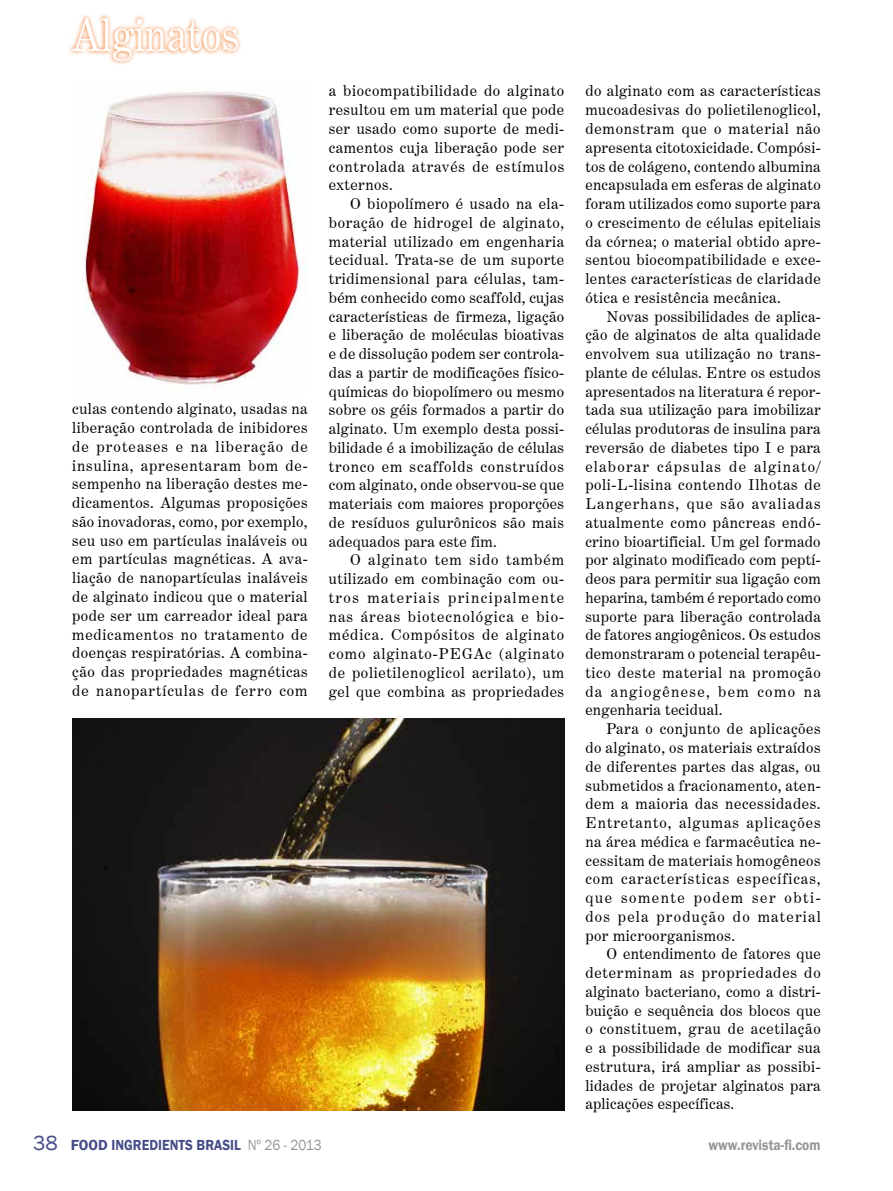
<style>
.page{position:relative;width:893px;height:1191px;background:#fff}
.page>*{position:absolute;margin:0;border:0;box-sizing:border-box;transform-origin:0 0}
.t1{font:45px "Century Expanded BT";color:#fff;scale:.9 1}
.t2{font:15px/18.8px "Century Expanded BT";letter-spacing:.035em;color:#000;text-align:justify}
.t3{font:600 15px "Franklin Gothic";color:#464d87}
.t4{font:600 15px "Franklin Gothic";color:#939598;scale:.9 1}
.s1{font-weight:400;font-size:21px}
.s2{font-weight:400;color:#939598}
</style>
<div class="page">
<svg style="left:69px;top:14px;width:172px;height:50px"></svg>
<img style="left:85px;top:91px;width:222px;height:294px">
<img style="left:72px;top:719px;width:492px;height:391px">
<h1 class="t1" style="left:72px;top:8px;width:187px">Alginatos</h1>
<p class="t2" style="left:72px;top:399px;width:237px">culas contendo alginato, usadas na liberação controlada de inibidores de proteases e na liberação de insulina, apresentaram bom de&shy;sempenho na liberação destes me&shy;dicamentos. Algumas proposições são inovadoras, como, por exemplo, seu uso em partículas inaláveis ou em partículas magnéticas. A ava&shy;liação de nanopartículas inaláveis de alginato indicou que o material pode ser um carreador ideal para medicamentos no tratamento de doenças respiratórias. A combina&shy;ção das propriedades magnéticas de nanopartículas de ferro com</p>
<p class="t2" style="left:329px;top:82px;width:237px">a biocompatibilidade do alginato resultou em um material que pode ser usado como suporte de medi&shy;camentos cuja liberação pode ser controlada através de estímulos externos.</p>
<p class="t2" style="left:329px;top:194px;width:237px;text-indent:21px">O biopolímero é usado na ela&shy;boração de hidrogel de alginato, material utilizado em engenharia tecidual. Trata-se de um suporte tridimensional para células, tam&shy;bém conhecido como scaffold, cujas características de firmeza, ligação e liberação de moléculas bioativas e de dissolução podem ser controla&shy;das a partir de modificações físico&shy;químicas do biopolímero ou mesmo sobre os géis formados a partir do alginato. Um exemplo desta possi&shy;bilidade é a imobilização de células tronco em scaffolds construídos com alginato, onde observou-se que materiais com maiores proporções de resíduos gulurônicos são mais adequados para este fim.</p>
<p class="t2" style="left:329px;top:550px;width:237px;text-indent:21px">O alginato tem sido também utilizado em combinação com ou&shy;tros materiais principalmente nas áreas biotecnológica e bio&shy;médica. Compósitos de alginato como alginato-PEGAc (alginato de polietilenoglicol acrilato), um gel que combina as propriedades</p>
<p class="t2" style="left:585px;top:82px;width:237px">do alginato com as características mucoadesivas do polietilenoglicol, demonstram que o material não apresenta citotoxicidade. Compósi&shy;tos de colágeno, contendo albumina encapsulada em esferas de alginato foram utilizados como suporte para o crescimento de células epiteliais da córnea; o material obtido apre&shy;sentou biocompatibilidade e exce&shy;lentes características de claridade ótica e resistência mecânica.</p>
<p class="t2" style="left:585px;top:307px;width:237px;text-indent:21px">Novas possibilidades de aplica&shy;ção de alginatos de alta qualidade envolvem sua utilização no trans&shy;plante de células. Entre os estudos apresentados na literatura é repor&shy;tada sua utilização para imobilizar células produtoras de insulina para reversão de diabetes tipo I e para elaborar cápsulas de alginato/ poli-L-lisina contendo Ilhotas de Langerhans, que são avaliadas atualmente como pâncreas endó&shy;crino bioartificial. Um gel formado por alginato modificado com peptí&shy;deos para permitir sua ligação com heparina, também é reportado como suporte para liberação controlada de fatores angiogênicos. Os estudos demonstraram o potencial terapêu&shy;tico deste material na promoção da angiogênese, bem como na engenharia tecidual.</p>
<p class="t2" style="left:585px;top:719px;width:237px;text-indent:21px">Para o conjunto de aplicações do alginato, os materiais extraídos de diferentes partes das algas, ou submetidos a fracionamento, aten&shy;dem a maioria das necessidades.<br>Entretanto, algumas aplicações na área médica e farmacêutica ne&shy;cessitam de materiais homogêneos com características específicas, que somente podem ser obti&shy;dos pela produção do material por microorganismos.</p>
<p class="t2" style="left:585px;top:944px;width:237px;text-indent:21px">O entendimento de fatores que determinam as propriedades do alginato bacteriano, como a distri&shy;buição e sequência dos blocos que o constituem, grau de acetilação e a possibilidade de modificar sua estrutura, irá ampliar as possibi&shy;lidades de projetar alginatos para aplicações específicas.</p>
<p class="t3" style="left:33px;top:1135px;width:290px"><span class="s1">38</span> FOOD INGREDIENTS BRASIL <span class="s2">Nº 26 - 2013</span></p>
<p class="t4" style="left:708px;top:1135px;width:126px">www.revista-fi.com</p>
</div>
